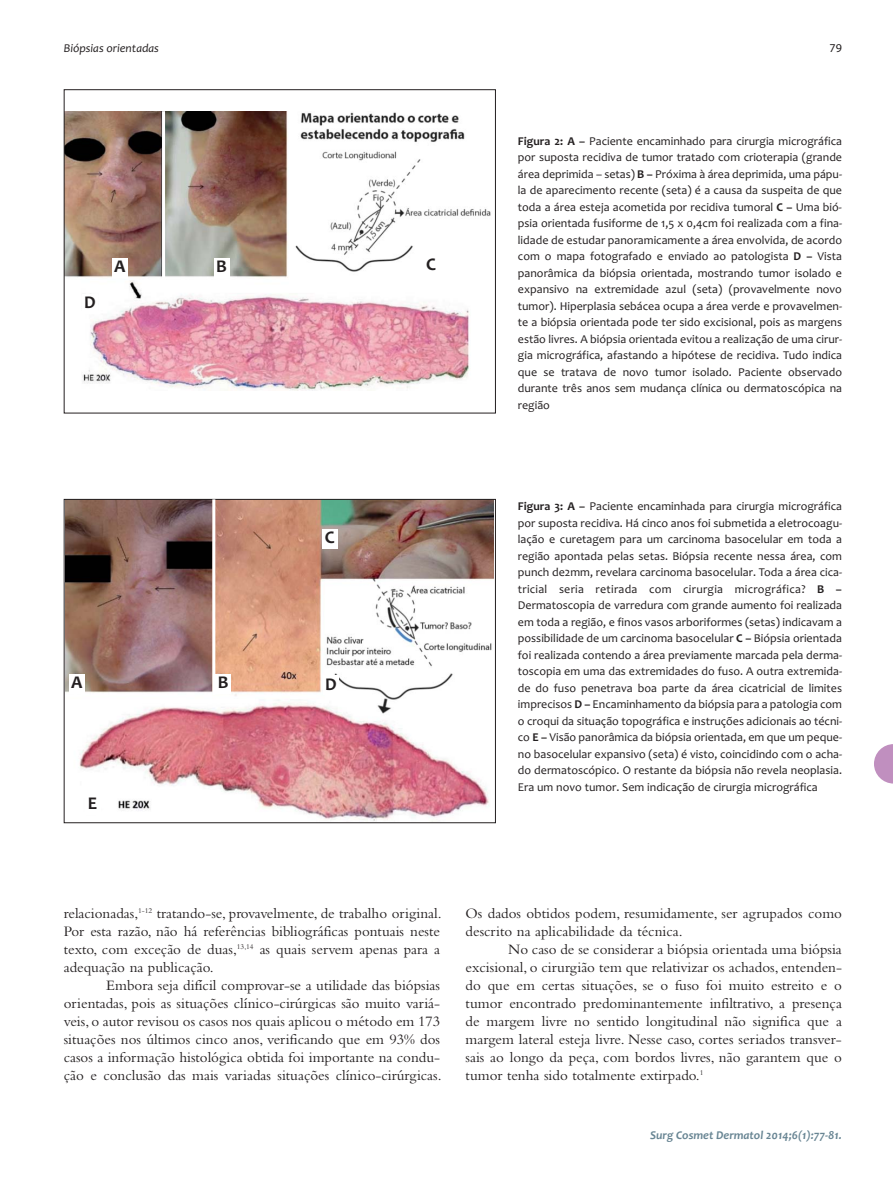
<style>
.page{position:relative;width:893px;height:1191px;background:#fff}
.page>*{position:absolute;margin:0;border:0;box-sizing:border-box;transform-origin:0 0}
.t1{font:700 18px "Candara";color:#231f20}
.t2{font:15px/18px "Bembo";color:#231f20;text-align:justify}
.t3{font:12px/16.5px "Candara";color:#231f20;text-align:justify}
.t4{font:italic 700 12px "Candara";color:#688593}
.t5{font:italic 12px "Candara";color:#231f20}
.t6{font:12px "Myriad";color:#231f20}
.s1{font-weight:700}
</style>
<div class="page">
<svg style="left:874px;top:744px;width:19px;height:39px"></svg>
<img style="left:66px;top:112px;width:425px;height:279px">
<div style="left:64px;top:89px;width:432px;height:324px;border:1px solid #231f20"></div>
<img style="left:66px;top:501px;width:428px;height:320px">
<div style="left:64px;top:499px;width:432px;height:324px;border:1px solid #231f20"></div>
<div style="left:112px;top:258px;width:16px;height:20px;background:#fff"></div>
<div style="left:214px;top:258px;width:15px;height:20px;background:#fff"></div>
<div style="left:422px;top:256px;width:18px;height:19px;background:#fff"></div>
<div style="left:82px;top:294px;width:16px;height:19px;background:#fff"></div>
<div style="left:69px;top:674px;width:15px;height:19px;background:#fff"></div>
<div style="left:216px;top:674px;width:15px;height:19px;background:#fff"></div>
<div style="left:322px;top:529px;width:16px;height:20px;background:#fff"></div>
<div style="left:323px;top:676px;width:16px;height:19px;background:#fff"></div>
<div style="left:85px;top:795px;width:15px;height:20px;background:#fff"></div>
<hr style="left:162px;top:111px;width:3px;height:167px;background:#fff">
<hr style="left:212px;top:499px;width:3px;height:196px;background:#fff">
<p class="t5" style="left:64px;top:43px;width:97px">Biópsias orientadas</p>
<p class="t6" style="left:830px;top:43px;width:14px">79</p>
<h1 class="t1" style="left:84px;top:295px;width:13px">D</h1>
<h1 class="t1" style="left:114px;top:259px;width:13px">A</h1>
<h1 class="t1" style="left:216px;top:260px;width:12px">B</h1>
<h1 class="t1" style="left:426px;top:257px;width:11px">C</h1>
<h1 class="t1" style="left:325px;top:531px;width:11px">C</h1>
<h1 class="t1" style="left:71px;top:675px;width:13px">A</h1>
<h1 class="t1" style="left:218px;top:675px;width:12px">B</h1>
<h1 class="t1" style="left:88px;top:796px;width:11px">E</h1>
<h1 class="t1" style="left:325px;top:677px;width:13px">D</h1>
<p class="t3" style="left:518px;top:134px;width:326px"><span class="s1">Figura 2: A –</span> Paciente encaminhado para cirurgia micrográfica por suposta recidiva de tumor tratado com crioterapia (grande área deprimida – setas) <span class="s1">B –</span> Próxima à área deprimida, uma pápu&shy;la de aparecimento recente (seta) é a causa da suspeita de que toda a área esteja acometida por recidiva tumoral <span class="s1">C –</span> Uma bió&shy;psia orientada fusiforme de 1,5 x 0,4cm foi realizada com a fina&shy;lidade de estudar panoramicamente a área envolvida, de acordo com o mapa fotografado e enviado ao patologista <span class="s1">D –</span> Vista panorâmica da biópsia orientada, mostrando tumor isolado e expansivo na extremidade azul (seta) (provavelmente novo tumor). Hiperplasia sebácea ocupa a área verde e provavelmen&shy;te a biópsia orientada pode ter sido excisional, pois as margens estão livres. A biópsia orientada evitou a realização de uma cirur&shy;gia micrográfica, afastando a hipótese de recidiva. Tudo indica que se tratava de novo tumor isolado. Paciente observado durante três anos sem mudança clínica ou dermatoscópica na região</p>
<p class="t3" style="left:518px;top:499px;width:326px"><span class="s1">Figura 3: A –</span> Paciente encaminhada para cirurgia micrográfica por suposta recidiva. Há cinco anos foi submetida a eletrocoagu&shy;lação e curetagem para um carcinoma basocelular em toda a região apontada pelas setas. Biópsia recente nessa área, com punch de2mm, revelara carcinoma basocelular. Toda a área cica&shy;tricial seria retirada com cirurgia micrográfica? <span class="s1">B – </span>Dermatoscopia de varredura com grande aumento foi realizada em toda a região, e finos vasos arboriformes (setas) indicavam a possibilidade de um carcinoma basocelular <span class="s1">C –</span> Biópsia orientada foi realizada contendo a área previamente marcada pela derma&shy;toscopia em uma das extremidades do fuso. A outra extremida&shy;de do fuso penetrava boa parte da área cicatricial de limites imprecisos <span class="s1">D –</span> Encaminhamento da biópsia para a patologia com o croqui da situação topográfica e instruções adicionais ao técni&shy;co <span class="s1">E –</span> Visão panorâmica da biópsia orientada, em que um peque&shy;no basocelular expansivo (seta) é visto, coincidindo com o acha&shy;do dermatoscópico. O restante da biópsia não revela neoplasia.<br>Era um novo tumor. Sem indicação de cirurgia micrográfica</p>
<p class="t2" style="left:64px;top:906px;width:379px">relacionadas,<sup>1-12</sup> tratando-se, provavelmente, de trabalho original.<br>Por esta razão, não há referências bibliográficas pontuais neste texto, com exceção de duas,<sup>13,14</sup> as quais servem apenas para a adequação na publicação.</p>
<p class="t2" style="left:64px;top:978px;width:379px;text-indent:43px">Embora seja difícil comprovar-se a utilidade das biópsias orientadas, pois as situações clínico-cirúrgicas são muito variá&shy;veis, o autor revisou os casos nos quais aplicou o método em 173 situações nos últimos cinco anos, verificando que em 93% dos casos a informação histológica obtida foi importante na condu&shy;ção e conclusão das mais variadas situações clínico-cirúrgicas.</p>
<p class="t2" style="left:466px;top:906px;width:378px">Os dados obtidos podem, resumidamente, ser agrupados como descrito na aplicabilidade da técnica.</p>
<p class="t2" style="left:466px;top:942px;width:378px;text-indent:43px">No caso de se considerar a biópsia orientada uma biópsia excisional, o cirurgião tem que relativizar os achados, entenden&shy;do que em certas situações, se o fuso foi muito estreito e o tumor encontrado predominantemente infiltrativo, a presença de margem livre no sentido longitudinal não significa que a margem lateral esteja livre. Nesse caso, cortes seriados transver&shy;sais ao longo da peça, com bordos livres, não garantem que o tumor tenha sido totalmente extirpado.<sup>1</sup></p>
<p class="t4" style="left:650px;top:1131px;width:193px">Surg Cosmet Dermatol 2014;6(1):77-81.</p>
</div>
